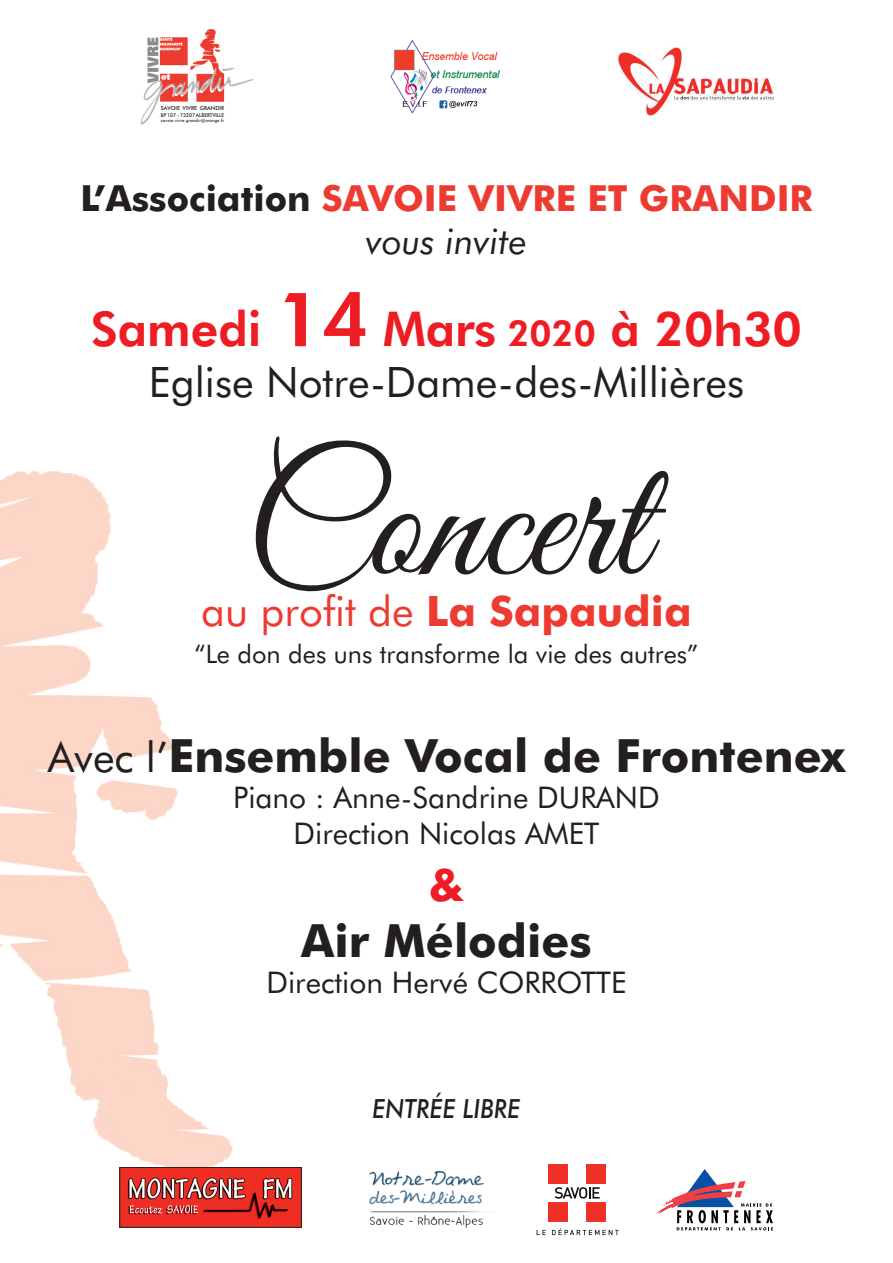
<style>
.page{position:relative;width:893px;height:1263px;background:#fff}
.page>*{position:absolute;margin:0;border:0;box-sizing:border-box;transform-origin:0 0}
.t1{font:171.3px "Great Vibes";color:#231f20}
.t2{font:800 48px "Futura BT";color:#ee1d23}
.t3{font:700 45.9px "Futura BT";color:#231f20}
.t4{font:700 45.9px "Futura BT";color:#ee1d23}
.t5{font:42px "Futura BT";color:#231f20}
.t6{font:42px "Futura BT";color:#ee3b32}
.t7{font:700 36px/43.2px "Futura BT";color:#ee3b32;text-align:center}
.t8{font:29.85px/35.8px "Futura BT";color:#231f20;text-align:center}
.t9{font:italic 500 26.55px "Futura BT";color:#231f20;scale:.9 1}
.t10{font:25.5px "Futura BT";color:#231f20}
.t11{font:500 5.55px "Futura BT";color:#231f20}
.t12{font:500 5.25px "Futura BT";color:#231f20;scale:.94 1}
.t13{font:500 4.5px "Futura BT";letter-spacing:.045em;color:#231f20;scale:.9 1}
.s1{color:#231f20}
.s2{font-weight:400;font-style:italic;color:#231f20}
.s3{font-size:75px}
.s4{font-size:36px}
.s5{font-weight:700}
.s6{font-weight:400;font-size:42px}
</style>
<div class="page">
<img style="left:0;top:472px;width:233px;height:695px">
<img style="left:141px;top:30px;width:112px;height:95px">
<img style="left:616px;top:47px;width:159px;height:69px">
<img style="left:121px;top:1169px;width:179px;height:57px">
<div style="left:119px;top:1167px;width:183px;height:61px;border:1px solid #231f20"></div>
<img style="left:369px;top:1171px;width:117px;height:57px">
<div style="left:548px;top:1164px;width:20px;height:20px;background:#ef3026"></div>
<div style="left:586px;top:1164px;width:20px;height:20px;background:#ef3026"></div>
<div style="left:548px;top:1202px;width:20px;height:19px;background:#ef3026"></div>
<div style="left:586px;top:1202px;width:20px;height:19px;background:#ef3026"></div>
<svg style="left:537px;top:1230px;width:9px;height:5px"></svg>
<svg style="left:552px;top:1228px;width:67px;height:7px"></svg>
<svg style="left:555px;top:1187px;width:45px;height:11px"></svg>
<img style="left:390px;top:40px;width:110px;height:74px">
<div style="left:439px;top:100px;width:8px;height:8px;background:#225ca4"></div>
<svg style="left:443px;top:101px;width:34px;height:7px"></svg>
<svg style="left:677px;top:1169px;width:96px;height:61px"></svg>
<img style="left:669px;top:1181px;width:77px;height:20px">
<p class="t11" style="left:161px;top:105px;width:65px">SAVOIE VIVRE GRANDIR</p>
<p class="t12" style="left:161px;top:112px;width:69px">BP 107 - 73207 ALBERTVILLE</p>
<p class="t13" style="left:161px;top:118px;width:72px">savoie.vivre.grandir@orange.fr</p>
<p class="t7" style="left:80px;top:176px;width:734px"><span class="s1">L’Association</span> SAVOIE VIVRE ET GRANDIR <span class="s2">vous invite</span></p>
<h2 class="t2" style="left:91px;top:300px;width:712px">Samedi <span class="s3">14</span> Mars <span class="s4">2020</span> à 20h30</h2>
<h3 class="t5" style="left:149px;top:356px;width:597px">Eglise Notre-Dame-des-Millières</h3>
<h1 class="t1" style="left:246px;top:428px;width:403px">Concert</h1>
<h3 class="t6" style="left:201px;top:586px;width:492px">au profit de <span class="s5">La Sapaudia</span></h3>
<p class="t10" style="left:195px;top:638px;width:505px">“Le don des uns transforme la vie des autres”</p>
<h3 class="t3" style="left:48px;top:728px;width:799px"><span class="s6">Avec l’</span>Ensemble Vocal de Frontenex</h3>
<p class="t8" style="left:233px;top:779px;width:428px">Piano : Anne-Sandrine DURAND<br>Direction Nicolas AMET</p>
<h3 class="t4" style="left:428px;top:856px;width:38px">&amp;</h3>
<h3 class="t3" style="left:301px;top:913px;width:292px">Air Mélodies</h3>
<p class="t8" style="left:266px;top:964px;width:362px">Direction Hervé CORROTTE</p>
<p class="t9" style="left:372px;top:1093px;width:166px">ENTRÉE LIBRE</p>
</div>
